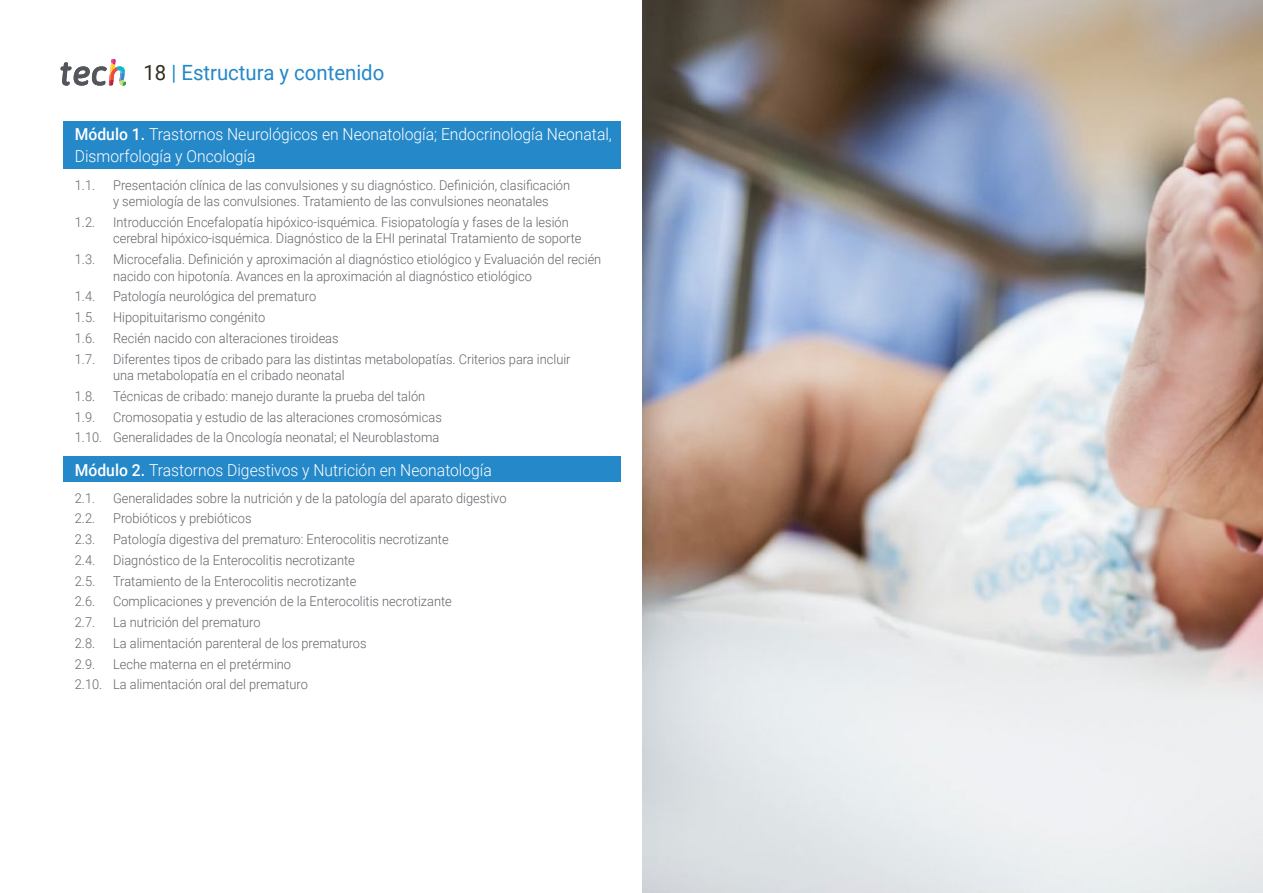
<style>
.page{position:relative;width:1263px;height:893px;background:#fff}
.page>*{position:absolute;margin:0;border:0;box-sizing:border-box;transform-origin:0 0}
.t1{font:21px "Roboto";color:#2488c9}
.t2{font:300 16.5px/22.5px "Roboto";color:#fff;scale:.95 1}
.t3{font:300 13.5px/16.5px "Roboto";color:#61646a;scale:.95 1}
.s1{color:#312e20}
.s2{font-weight:500}
</style>
<div class="page">
<img style="left:642px;top:0;width:621px;height:893px">
<div style="left:64px;top:121px;width:557px;height:48px;background:#2488c9"></div>
<div style="left:64px;top:457px;width:557px;height:25px;background:#2488c9"></div>
<svg style="left:61px;top:59px;width:65px;height:27px"></svg>
<h1 class="t1" style="left:144px;top:57px;width:242px"><span class="s1">18</span> | Estructura y contenido</h1>
<p class="t2" style="left:75px;top:122px;width:567px"><span class="s2">Módulo 1.</span> Trastornos Neurológicos en Neonatología; Endocrinología Neonatal,<br>Dismorfología y Oncología</p>
<p class="t3" style="left:75px;top:176px;width:23px">1.1.</p>
<p class="t3" style="left:113px;top:176px;width:482px">Presentación clínica de las convulsiones y su diagnóstico. Definición, clasificación y semiología de las convulsiones. Tratamiento de las convulsiones neonatales</p>
<p class="t3" style="left:75px;top:213px;width:23px">1.2.</p>
<p class="t3" style="left:113px;top:213px;width:495px">Introducción Encefalopatía hipóxico-isquémica. Fisiopatología y fases de la lesión cerebral hipóxico-isquémica. Diagnóstico de la EHI perinatal Tratamiento de soporte</p>
<p class="t3" style="left:75px;top:251px;width:23px">1.3.</p>
<p class="t3" style="left:113px;top:251px;width:515px">Microcefalia. Definición y aproximación al diagnóstico etiológico y Evaluación del recién nacido con hipotonía. Avances en la aproximación al diagnóstico etiológico</p>
<p class="t3" style="left:75px;top:288px;width:23px">1.4.</p>
<p class="t3" style="left:113px;top:288px;width:215px">Patología neurológica del prematuro</p>
<p class="t3" style="left:75px;top:309px;width:23px">1.5.</p>
<p class="t3" style="left:113px;top:309px;width:162px">Hipopituitarismo congénito</p>
<p class="t3" style="left:75px;top:329px;width:23px">1.6.</p>
<p class="t3" style="left:113px;top:329px;width:239px">Recién nacido con alteraciones tiroideas</p>
<p class="t3" style="left:75px;top:350px;width:23px">1.7.</p>
<p class="t3" style="left:113px;top:350px;width:483px">Diferentes tipos de cribado para las distintas metabolopatías. Criterios para incluir una metabolopatía en el cribado neonatal</p>
<p class="t3" style="left:75px;top:387px;width:23px">1.8.</p>
<p class="t3" style="left:113px;top:387px;width:330px">Técnicas de cribado: manejo durante la prueba del talón</p>
<p class="t3" style="left:75px;top:408px;width:23px">1.9.</p>
<p class="t3" style="left:75px;top:406px;width:388px;line-height:20.7px;text-align:right">Cromosopatia y estudio de las alteraciones cromosómicas<br>1.10. Generalidades de la Oncología neonatal; el Neuroblastoma</p>
<p class="t2" style="left:75px;top:458px;width:440px"><span class="s2">Módulo 2.</span> Trastornos Digestivos y Nutrición en Neonatología</p>
<p class="t3" style="left:75px;top:489px;width:23px">2.1.</p>
<p class="t3" style="left:113px;top:489px;width:416px">Generalidades sobre la nutrición y de la patología del aparato digestivo</p>
<p class="t3" style="left:75px;top:510px;width:23px">2.2.</p>
<p class="t3" style="left:113px;top:510px;width:147px">Probióticos y prebióticos</p>
<p class="t3" style="left:75px;top:531px;width:23px">2.3.</p>
<p class="t3" style="left:113px;top:531px;width:355px">Patología digestiva del prematuro: Enterocolitis necrotizante</p>
<p class="t3" style="left:75px;top:551px;width:23px">2.4.</p>
<p class="t3" style="left:113px;top:551px;width:256px">Diagnóstico de la Enterocolitis necrotizante</p>
<p class="t3" style="left:75px;top:572px;width:23px">2.5.</p>
<p class="t3" style="left:113px;top:572px;width:257px">Tratamiento de la Enterocolitis necrotizante</p>
<p class="t3" style="left:75px;top:593px;width:23px">2.6.</p>
<p class="t3" style="left:113px;top:593px;width:358px">Complicaciones y prevención de la Enterocolitis necrotizante</p>
<p class="t3" style="left:75px;top:614px;width:23px">2.7.</p>
<p class="t3" style="left:113px;top:614px;width:157px">La nutrición del prematuro</p>
<p class="t3" style="left:75px;top:634px;width:23px">2.8.</p>
<p class="t3" style="left:113px;top:634px;width:268px">La alimentación parenteral de los prematuros</p>
<p class="t3" style="left:75px;top:655px;width:23px">2.9.</p>
<p class="t3" style="left:75px;top:653px;width:247px;line-height:20.7px;text-indent:38px">Leche materna en el pretérmino<br>2.10. La alimentación oral del prematuro</p>
</div>
